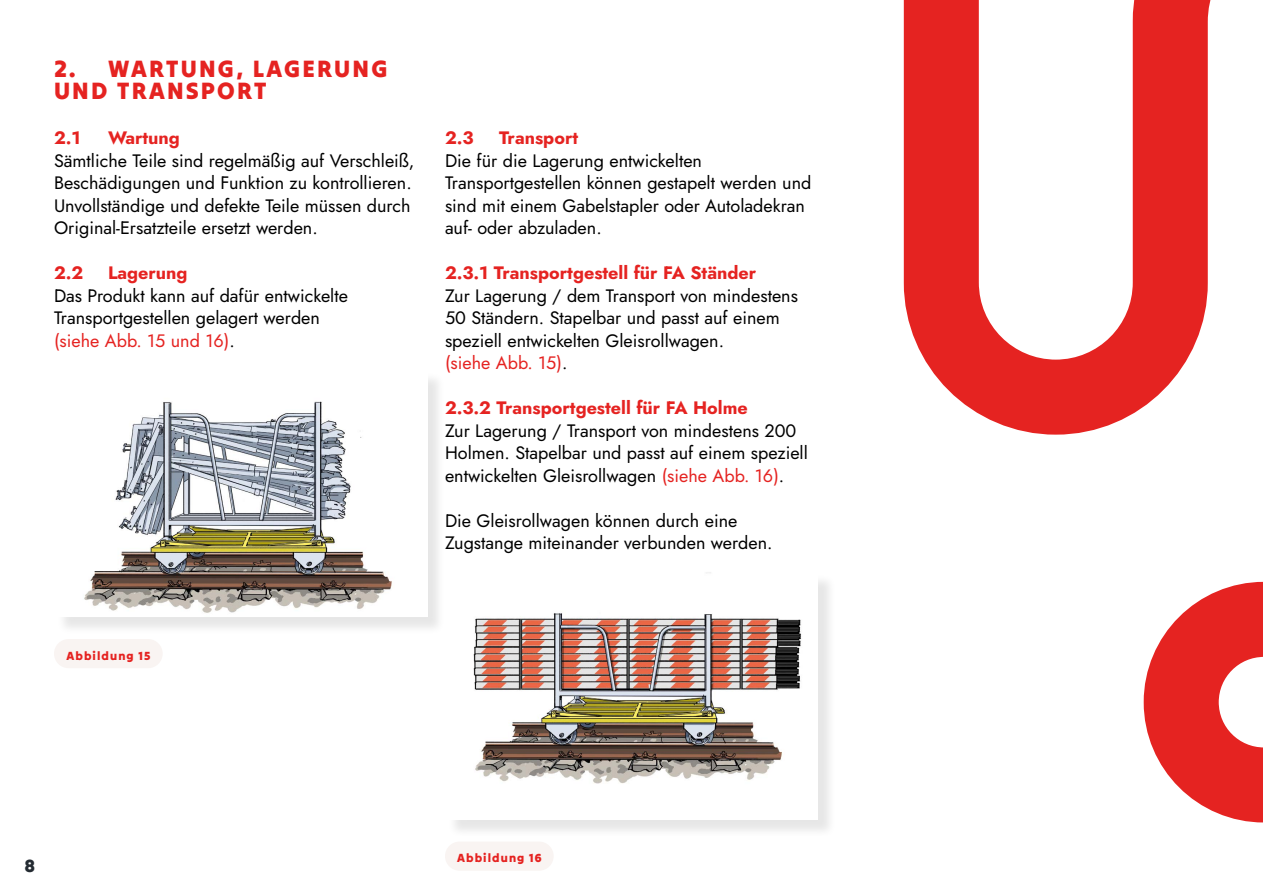
<style>
.page{position:relative;width:1263px;height:893px;background:#fff}
.page>*{position:absolute;margin:0;border:0;box-sizing:border-box;transform-origin:0 0}
.t1{font:24px/22.5px "Tilt Warp";letter-spacing:.09em;color:#e52321}
.t2{font:18px/22.5px "Jost";color:#000}
.t3{font:18px "Jost";color:#e52321}
.t4{font:18px "Tilt Warp";color:#242b32}
.t5{font:12px "Tilt Warp";letter-spacing:.09em;color:#e52321}
.s1{color:#e52321}
</style>
<div class="page">
<div style="left:57px;top:372px;width:388px;height:264px;background:#000;opacity:.1"></div>
<img style="left:57px;top:372px;width:370px;height:245px">
<div style="left:447px;top:574px;width:389px;height:265px;background:#000;opacity:.1"></div>
<div style="left:445px;top:572px;width:373px;height:248px;background:#fff"></div>
<img style="left:473px;top:572px;width:329px;height:212px">
<div style="left:54px;top:639px;width:109px;height:29px;background:#f9f4f2;border-radius:15px"></div>
<div style="left:445px;top:842px;width:109px;height:29px;background:#f9f4f2;border-radius:15px"></div>
<svg style="left:903px;top:0;width:360px;height:823px"></svg>
<h1 class="t1" style="left:54px;top:56px;width:335px">2. WARTUNG, LAGERUNG<br>UND TRANSPORT</h1>
<p class="t3" style="left:54px;top:125px;width:28px">2.1</p>
<p class="t3" style="left:108px;top:125px;width:73px">Wartung</p>
<p class="t2" style="left:54px;top:149px;width:362px">Sämtliche Teile sind regelmäßig auf Verschleiß, Beschädigungen und Funktion zu kontrollieren.<br>Unvollständige und defekte Teile müssen durch Original-Ersatzteile ersetzt werden.</p>
<p class="t3" style="left:54px;top:260px;width:31px">2.2</p>
<p class="t3" style="left:108px;top:260px;width:81px">Lagerung</p>
<p class="t2" style="left:54px;top:284px;width:295px">Das Produkt kann auf dafür entwickelte<br>Transportgestellen gelagert werden <span class="s1">(siehe Abb. 15 und 16)</span>.</p>
<p class="t3" style="left:445px;top:125px;width:30px">2.3</p>
<p class="t3" style="left:499px;top:125px;width:81px">Transport</p>
<p class="t2" style="left:445px;top:149px;width:368px">Die für die Lagerung entwickelten Transportgestellen können gestapelt werden und sind mit einem Gabelstapler oder Autoladekran auf- oder abzuladen.</p>
<p class="t3" style="left:445px;top:260px;width:313px">2.3.1 Transportgestell für FA Ständer</p>
<p class="t2" style="left:445px;top:284px;width:354px">Zur Lagerung / dem Transport von mindestens 50 Ständern. Stapelbar und passt auf einem speziell entwickelten Gleisrollwagen.<br><span class="s1">(siehe Abb. 15)</span>.</p>
<p class="t3" style="left:445px;top:395px;width:304px">2.3.2 Transportgestell für FA Holme</p>
<p class="t2" style="left:445px;top:419px;width:364px">Zur Lagerung / Transport von mindestens 200<br>Holmen. Stapelbar und passt auf einem speziell entwickelten Gleisrollwagen <span class="s1">(siehe Abb. 16)</span>.</p>
<p class="t2" style="left:445px;top:509px;width:329px">Die Gleisrollwagen können durch eine<br>Zugstange miteinander verbunden werden.</p>
<p class="t5" style="left:66px;top:645px;width:85px">Abbildung 15</p>
<p class="t4" style="left:25px;top:850px;width:12px">8</p>
<p class="t5" style="left:457px;top:848px;width:86px">Abbildung 16</p>
</div>
